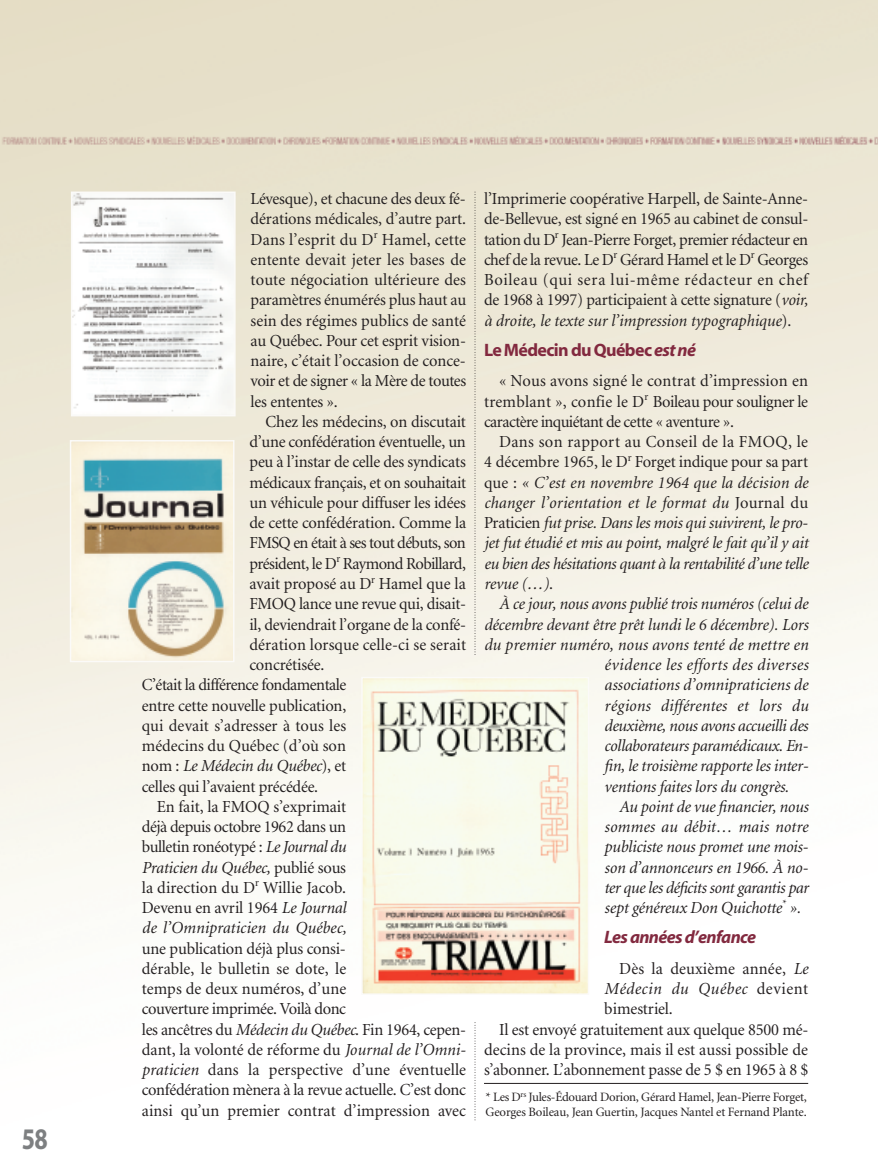
<style>
.page{position:relative;width:878px;height:1175px;background:#fff}
.page>*{position:absolute;margin:0;border:0;box-sizing:border-box;transform-origin:0 0}
.t1{font:700 30px "Myriad";color:#7d7f81;scale:.8 1}
.t2{font:700 18px "Myriad";letter-spacing:-.035em;color:#82293f}
.t3{font:italic 700 18px "Myriad";letter-spacing:-.035em;color:#82293f}
.t4{font:16.8px/20.2px "Minion";letter-spacing:-.01em;color:#231f20;text-align:justify}
.t5{font:italic 16.8px/20.2px "Minion";letter-spacing:-.01em;color:#231f20;text-align:justify}
.t6{font:italic 16.8px "Minion";letter-spacing:.01em;color:#231f20}
.t7{font:16.8px "Minion";letter-spacing:-.035em;color:#231f20}
.t8{font:16.8px "Minion";letter-spacing:-.03em;color:#231f20}
.t9{font:italic 16.8px "Minion";letter-spacing:.025em;color:#231f20}
.t10{font:italic 16.8px "Minion";letter-spacing:.03em;color:#231f20}
.t11{font:16.8px "Minion";letter-spacing:.01em;color:#231f20}
.t12{font:12.75px/15px "Minion";letter-spacing:-.02em;color:#231f20}
.s1{font-style:normal}
.s2{font-style:italic}
.s3{font-family:"Bookman Old Style"}
</style>
<div class="page">
<img style="left:0;top:0;width:877px;height:1121px">
<svg style="left:474px;top:1022px;width:1px;height:98px"></svg>
<svg style="left:474px;top:192px;width:1px;height:463px"></svg>
<div style="left:484px;top:1077px;width:324px;height:43px;background:linear-gradient(to right,#fff,#fff)"></div>
<hr style="left:484px;top:1083px;width:324px;height:1px;background:#231f20">
<img style="left:74px;top:194px;width:159px;height:219px">
<div style="left:71px;top:191px;width:165px;height:225px;border:2px solid #fbfaf8"></div>
<img style="left:73px;top:443px;width:158px;height:216px">
<div style="left:70px;top:440px;width:164px;height:222px;border:2px solid #fbfaf8"></div>
<img style="left:364px;top:679px;width:222px;height:312px">
<div style="left:361px;top:676px;width:228px;height:318px;border:2px solid #fbfaf8"></div>
<div style="left:484px;top:1084px;width:324px;height:36px;background:#fff"></div>
<h1 class="t1" style="left:22px;top:1127px;width:34px">58</h1>
<p class="t4" style="left:250px;top:190px;width:217px">Lévesque), et chacune des deux fé&shy;dérations médicales, d’autre part.<br>Dans l’esprit du D<sup>r</sup> Hamel, cette entente devait jeter les bases de toute négociation ultérieure des paramètres énumérés plus haut au sein des régimes publics de santé au Québec. Pour cet esprit vision&shy;naire, c’était l’occasion de conce&shy;voir et de signer « la Mère de toutes les ententes ».</p>
<p class="t4" style="left:266px;top:413px;width:202px">Chez les médecins, on discutait</p>
<p class="t4" style="left:249px;top:433px;width:218px">d’une confédération éventuelle, un</p>
<p class="t4" style="left:249px;top:453px;width:218px">peu à l’instar de celle des syndicats</p>
<p class="t4" style="left:249px;top:473px;width:218px">médicaux français, et on souhaitait</p>
<p class="t4" style="left:249px;top:494px;width:218px">un véhicule pour diffuser les idées</p>
<p class="t4" style="left:249px;top:514px;width:218px">de cette confédération. Comme la</p>
<p class="t7" style="left:249px;top:536px;width:218px">FMSQ en était à ses tout débuts, son</p>
<p class="t7" style="left:249px;top:557px;width:218px">président, le D<sup>r</sup> Raymond Robillard,</p>
<p class="t4" style="left:249px;top:575px;width:218px">avait proposé au D<sup>r</sup> Hamel que la</p>
<p class="t4" style="left:249px;top:595px;width:218px">FMOQ lance une revue qui, disait-</p>
<p class="t4" style="left:249px;top:615px;width:218px">il, deviendrait l’organe de la confé-</p>
<p class="t4" style="left:249px;top:635px;width:218px">dération lorsque celle-ci se serait</p>
<p class="t4" style="left:249px;top:656px;width:76px">concrétisée.</p>
<p class="t8" style="left:142px;top:678px;width:206px">C’était la différence fondamentale</p>
<p class="t4" style="left:142px;top:696px;width:206px">entre cette nouvelle publication,</p>
<p class="t4" style="left:142px;top:716px;width:206px">qui devait s’adresser à tous les</p>
<p class="t4" style="left:142px;top:737px;width:206px">médecins du Québec (d’où son</p>
<p class="t5" style="left:142px;top:757px;width:206px"><span class="s1">nom :</span> Le Médecin du Québec<span class="s1">), et</span></p>
<p class="t4" style="left:142px;top:777px;width:178px">celles qui l’avaient précédée.</p>
<p class="t4" style="left:157px;top:797px;width:191px">En fait, la FMOQ s’exprimait</p>
<p class="t4" style="left:142px;top:818px;width:206px">déjà depuis octobre 1962 dans un</p>
<p class="t4" style="left:142px;top:838px;width:206px">bulletin ronéotypé : <span class="s2">Le Journal du</span></p>
<p class="t5" style="left:142px;top:858px;width:206px">Praticien du Québec, <span class="s1">publié sous</span></p>
<p class="t4" style="left:142px;top:878px;width:206px">la direction du D<sup>r</sup> Willie Jacob.</p>
<p class="t4" style="left:142px;top:899px;width:206px">Devenu en avril 1964 <span class="s2">Le Journal</span></p>
<p class="t5" style="left:142px;top:919px;width:206px">de l’Omnipraticien du Québec,</p>
<p class="t4" style="left:142px;top:939px;width:326px;text-align:left">une publication déjà plus consi-<br>dérable, le bulletin se dote, le<br>temps de deux numéros, d’une<br>couverture imprimée. Voilà donc<br>les ancêtres du <span class="s2">Médecin du Québec</span>. Fin 1964, cepen&shy;dant, la volonté de réforme du <span class="s2">Journal de l’Omni&shy;praticien</span> dans la perspective d’une éventuelle confédération mènera à la revue actuelle. C’est donc ainsi qu’un premier contrat d’impression avec</p>
<p class="t4" style="left:484px;top:190px;width:326px">l’Imprimerie coopérative Harpell, de Sainte-Anne&shy;de-Bellevue, est signé en 1965 au cabinet de consul&shy;tation du D<sup>r</sup> Jean-Pierre Forget, premier rédacteur en chef de la revue. Le D<sup>r</sup> Gérard Hamel et le D<sup>r</sup> Georges Boileau (qui sera lui-même rédacteur en chef de 1968 à 1997) participaient à cette signature (<span class="s2">voir, à droite, le texte sur l’impression typographique</span>).</p>
<p class="t2" style="left:484px;top:343px;width:214px">Le Médecin du Québec<span class="s2">est né</span></p>
<p class="t4" style="left:484px;top:372px;width:325px;text-indent:15px">« Nous avons signé le contrat d’impression en tremblant », confie le D<sup>r</sup> Boileau pour souligner le caractère inquiétant de cette « aventure ».</p>
<p class="t5" style="left:484px;top:433px;width:326px;text-indent:15px"><span class="s1">Dans son rapport au Conseil de la FMOQ, le 4 décembre 1965, le D</span><sup>r</sup> <span class="s1">Forget indique pour sa part que :</span> « C’est en novembre 1964 que la décision de changer l’orientation et le format du <span class="s1">Journal du Praticien</span> fut prise. Dans les mois qui suivirent, le pro&shy;jet fut étudié et mis au point, malgré le fait qu’il y ait eu bien des hésitations quant à la rentabilité d’une telle revue (<span class="s3">…</span>)<span class="s1">.</span></p>
<p class="t5" style="left:499px;top:595px;width:310px">À ce jour, nous avons publié trois numéros (celui de</p>
<p class="t5" style="left:484px;top:615px;width:326px">décembre devant être prêt lundi le 6 décembre). Lors</p>
<p class="t6" style="left:484px;top:638px;width:326px">du premier numéro, nous avons tenté de mettre en</p>
<p class="t9" style="left:604px;top:658px;width:205px">évidence les efforts des diverses</p>
<p class="t5" style="left:604px;top:676px;width:205px">associations d’omnipraticiens de</p>
<p class="t6" style="left:604px;top:698px;width:205px">régions différentes et lors du</p>
<p class="t5" style="left:604px;top:716px;width:205px">deuxième, nous avons accueilli des</p>
<p class="t5" style="left:604px;top:737px;width:205px">collaborateurs paramédicaux. En-</p>
<p class="t5" style="left:604px;top:757px;width:205px">fin, le troisième rapporte les inter-</p>
<p class="t5" style="left:604px;top:777px;width:186px">ventions faites lors du congrès.</p>
<p class="t5" style="left:619px;top:797px;width:190px">Au point de vue financier, nous</p>
<p class="t6" style="left:604px;top:820px;width:205px">sommes au débit… mais notre</p>
<p class="t5" style="left:604px;top:838px;width:205px">publiciste nous promet une mois-</p>
<p class="t5" style="left:604px;top:858px;width:205px">son d’annonceurs en 1966. À no-</p>
<p class="t5" style="left:604px;top:878px;width:206px">ter que les déficits sont garantis par</p>
<p class="t5" style="left:604px;top:899px;width:198px">sept généreux Don Quichotte<sup>*</sup> ».</p>
<p class="t3" style="left:604px;top:930px;width:153px">Les années d’enfance</p>
<p class="t11" style="left:619px;top:962px;width:190px">Dès la deuxième année, <span class="s2">Le</span></p>
<p class="t10" style="left:604px;top:982px;width:205px">Médecin du Québec <span class="s1">devient</span></p>
<p class="t4" style="left:604px;top:1000px;width:70px">bimestriel.</p>
<p class="t4" style="left:499px;top:1020px;width:311px">Il est envoyé gratuitement aux quelque 8500 mé-</p>
<p class="t4" style="left:484px;top:1040px;width:325px">decins de la province, mais il est aussi possible de</p>
<p class="t4" style="left:484px;top:1061px;width:326px">s’abonner. L’abonnement passe de 5 $ en 1965 à 8 $</p>
<p class="t12" style="left:485px;top:1090px;width:323px">* Les D<sup>rs</sup> Jules-Édouard Dorion, Gérard Hamel, Jean-Pierre Forget,<br>Georges Boileau, Jean Guertin, Jacques Nantel et Fernand Plante.</p>
</div>
